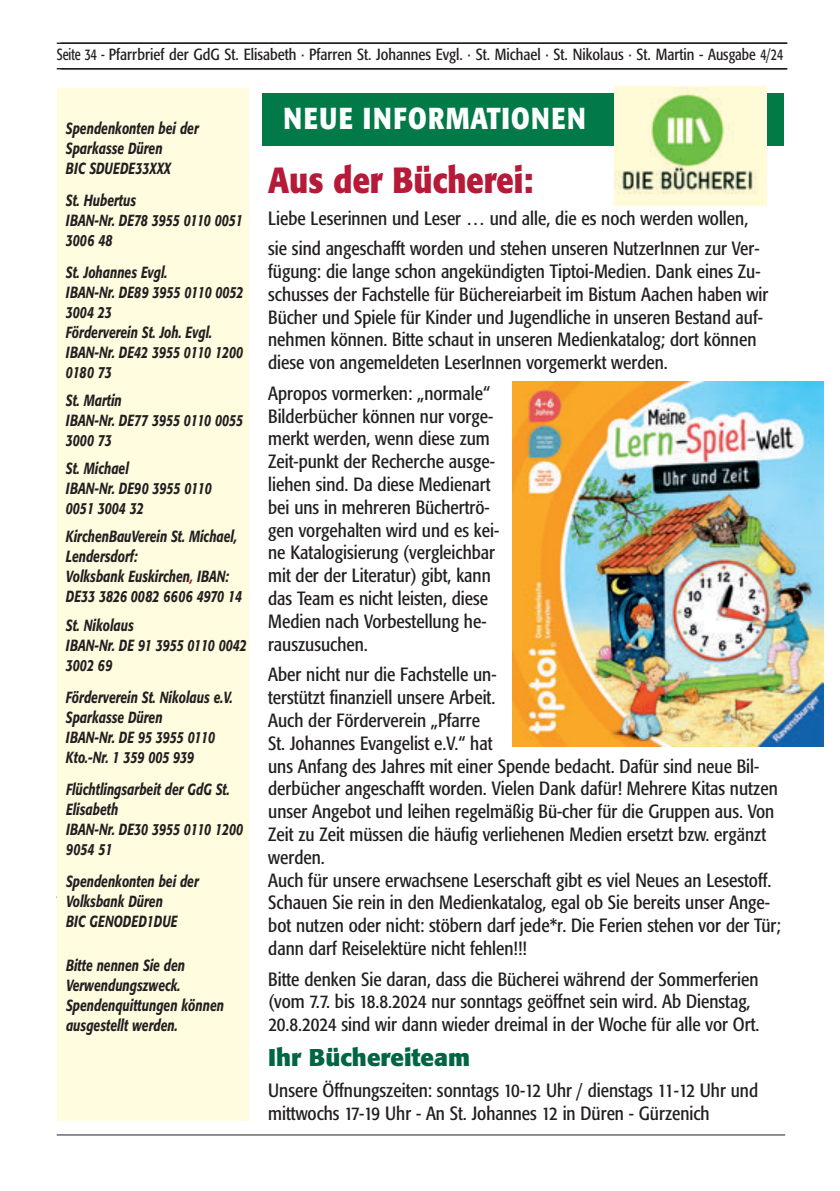
<style>
.page{position:relative;width:840px;height:1191px;background:#fff}
.page>*{position:absolute;margin:0;border:0;box-sizing:border-box;transform-origin:0 0}
.t1{font:700 36px "Formata";color:#b51a38;scale:.85 1}
.t2{font:700 30px "Formata";letter-spacing:.05em;color:#fff;scale:.85 1}
.t3{font:700 24px "Formata";color:#006542}
.t4{font:condensed 19px/22.8px "Formata";color:#231f20}
.t5{font:italic 500 16px/20px "Formata";color:#231f20;scale:.75 1}
.t6{font:condensed 16px "Formata";color:#231f20;scale:.85 1}
.s1{color:#b51a38}
</style>
<div class="page">
<hr style="left:57px;top:1134px;width:727px;height:1px;background:#231f20">
<hr style="left:57px;top:43px;width:729px;height:1px;background:#231f20">
<hr style="left:57px;top:68px;width:729px;height:1px;background:#231f20">
<div style="left:57px;top:88px;width:191px;height:1032px;background:#fffce0"></div>
<div style="left:262px;top:93px;width:520px;height:52px;background:#017a47"></div>
<img style="left:614px;top:87px;width:152px;height:119px">
<img style="left:512px;top:381px;width:310px;height:365px">
<p class="t6" style="left:57px;top:47px;width:855px">Seite 34 - Pfarrbrief der GdG St. Elisabeth · Pfarren St. Johannes Evgl. · St. Michael · St. Nikolaus · St. Martin - Ausgabe 4/24</p>
<p class="t5" style="left:66px;top:120px;width:178px">Spendenkonten bei der<br>Sparkasse Düren<br>BIC SDUEDE33XXX</p>
<p class="t5" style="left:66px;top:192px;width:237px">St. Hubertus<br>IBAN-Nr. DE78 3955 0110 0051<br>3006 48</p>
<p class="t5" style="left:66px;top:264px;width:238px">St. Johannes Evgl.<br>IBAN-Nr. DE89 3955 0110 0052<br>3004 23<br>Förderverein St. Joh. Evgl.<br>IBAN-Nr. DE42 3955 0110 1200<br>0180 73</p>
<p class="t5" style="left:66px;top:392px;width:237px">St. Martin<br>IBAN-Nr. DE77 3955 0110 0055<br>3000 73</p>
<p class="t5" style="left:66px;top:460px;width:196px">St. Michael<br>IBAN-Nr. DE90 3955 0110<br>0051 3004 32</p>
<p class="t5" style="left:66px;top:528px;width:236px">KirchenBauVerein St. Michael,<br>Lendersdorf:<br>Volksbank Euskirchen<span class="s1">,</span> IBAN:<br>DE33 3826 0082 6606 4970 14</p>
<p class="t5" style="left:66px;top:616px;width:242px">St. Nikolaus<br>IBAN-Nr. DE 91 3955 0110 0042<br>3002 69</p>
<p class="t5" style="left:66px;top:688px;width:224px">Förderverein St. Nikolaus e.V.<br>Sparkasse Düren<br>IBAN-Nr. DE 95 3955 0110<br>Kto.-Nr. 1 359 005 939</p>
<p class="t5" style="left:66px;top:780px;width:237px">Flüchtlingsarbeit der GdG St.<br>Elisabeth<br>IBAN-Nr. DE30 3955 0110 1200<br>9054 51</p>
<p class="t5" style="left:66px;top:872px;width:178px">Spendenkonten bei der<br>Volksbank Düren<br>BIC GENODED1DUE</p>
<p class="t5" style="left:66px;top:956px;width:212px">Bitte nennen Sie den<br>Verwendungszweck.<br>Spendenquittungen können ausgestellt werden.</p>
<h2 class="t2" style="left:283px;top:105px;width:357px">NEUE INFORMATIONEN</h2>
<h1 class="t1" style="left:268px;top:165px;width:313px">Aus der Bücherei:</h1>
<p class="t4" style="left:268px;top:204px;width:492px;line-height:30.6px">Liebe Leserinnen und Leser … und alle, die es noch werden wollen, sie sind angeschafft worden und stehen unseren NutzerInnen zur Ver-</p>
<p class="t4" style="left:268px;top:261px;width:501px">fügung: die lange schon angekündigten Tiptoi-Medien. Dank eines Zu&shy;schusses der Fachstelle für Büchereiarbeit im Bistum Aachen haben wir Bücher und Spiele für Kinder und Jugendliche in unseren Bestand auf&shy;nehmen können. Bitte schaut in unseren Medienkatalog; dort können diese von angemeldeten LeserInnen vorgemerkt werden.</p>
<p class="t4" style="left:268px;top:383px;width:232px">Apropos vormerken: „normale“<br>Bilderbücher können nur vorge&shy;merkt werden, wenn diese zum<br>Zeit-punkt der Recherche ausge&shy;liehen sind. Da diese Medienart bei uns in mehreren Büchertrö&shy;gen vorgehalten wird und es kei&shy;ne Katalogisierung (vergleichbar mit der der Literatur) gibt, kann das Team es nicht leisten, diese<br>Medien nach Vorbestellung he&shy;rauszusuchen.</p>
<p class="t4" style="left:268px;top:664px;width:514px">Aber nicht nur die Fachstelle un-<br>terstützt finanziell unsere Arbeit.<br>Auch der Förderverein „Pfarre<br>St. Johannes Evangelist e.V.“ hat<br>uns Anfang des Jahres mit einer Spende bedacht. Dafür sind neue Bil&shy;derbücher angeschafft worden. Vielen Dank dafür! Mehrere Kitas nutzen unser Angebot und leihen regelmäßig Bü-cher für die Gruppen aus. Von Zeit zu Zeit müssen die häufig verliehenen Medien ersetzt bzw. ergänzt werden.<br>Auch für unsere erwachsene Leserschaft gibt es viel Neues an Lesestoff.<br>Schauen Sie rein in den Medienkatalog, egal ob Sie bereits unser Ange&shy;bot nutzen oder nicht: stöbern darf jede*r. Die Ferien stehen vor der Tür; dann darf Reiselektüre nicht fehlen!!!</p>
<p class="t4" style="left:268px;top:969px;width:492px">Bitte denken Sie daran, dass die Bücherei während der Sommerferien (vom 7.7. bis 18.8.2024 nur sonntags geöffnet sein wird. Ab Dienstag,<br>20.8.2024 sind wir dann wieder dreimal in der Woche für alle vor Ort.</p>
<p class="t3" style="left:268px;top:1047px;width:203px">Ihr Büchereiteam</p>
<p class="t4" style="left:268px;top:1080px;width:491px">Unsere Öffnungszeiten: sonntags 10-12 Uhr / dienstags 11-12 Uhr und mittwochs 17-19 Uhr - An St. Johannes 12 in Düren - Gürzenich</p>
</div>
